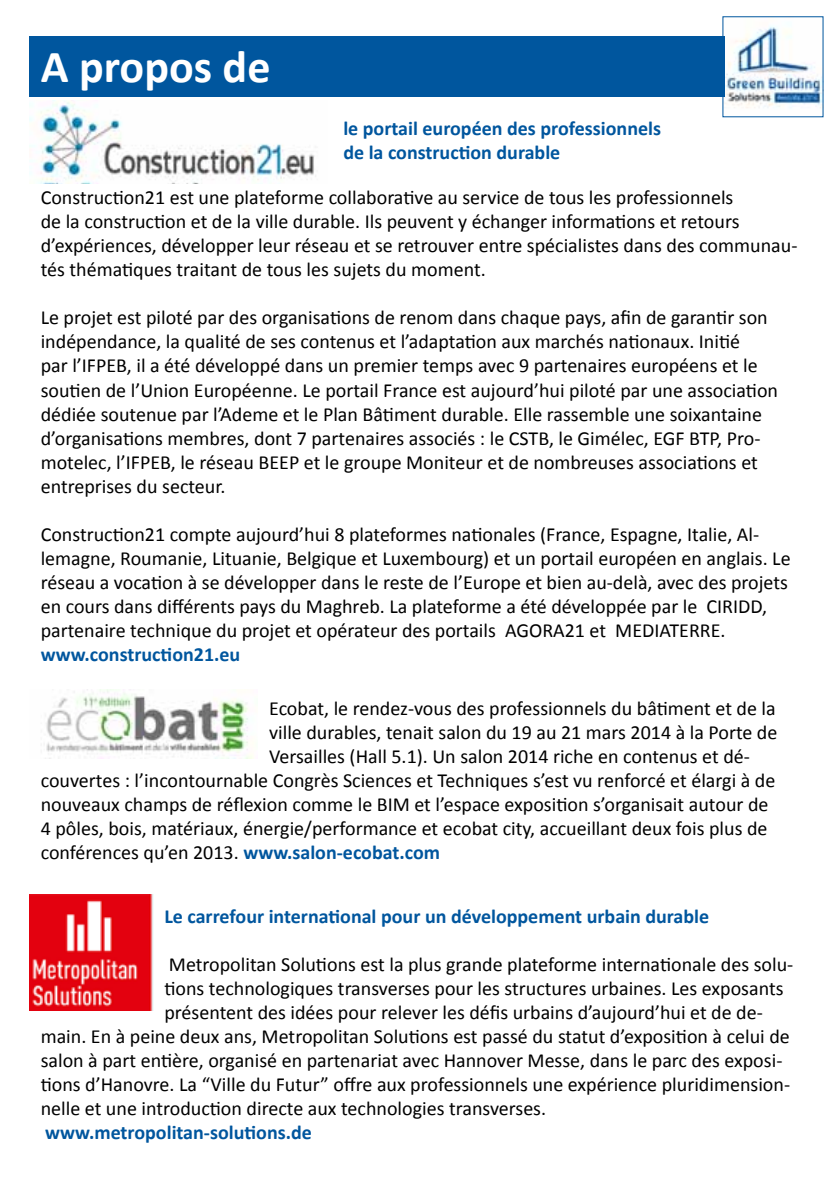
<style>
.page{position:relative;width:840px;height:1191px;background:#fff}
.page>*{position:absolute;margin:0;border:0;box-sizing:border-box;transform-origin:0 0}
.t1{font:700 46px "Calibri";color:#fff}
.t2{font:20px/24px "Calibri";color:#000}
.t3{font:700 20px/24px "Calibri";color:#00569e}
.s1{font-weight:700;color:#00569e}
</style>
<div class="page">
<img style="left:724px;top:26px;width:96px;height:82px">
<div style="left:29px;top:36px;width:695px;height:60px;background:#00569e"></div>
<img style="left:29px;top:101px;width:287px;height:82px">
<img style="left:29px;top:895px;width:124px;height:115px">
<img style="left:46px;top:689px;width:207px;height:69px">
<h1 class="t1" style="left:41px;top:37px;width:231px">A propos de</h1>
<p class="t3" style="left:343px;top:116px;width:319px">le portail européen des professionnels de la construction durable</p>
<p class="t2" style="left:41px;top:186px;width:757px">Construction21 est une plateforme collaborative au service de tous les professionnels<br>de la construction et de la ville durable. Ils peuvent y échanger informations et retours d’expériences, développer leur réseau et se retrouver entre spécialistes dans des communau&shy;tés thématiques traitant de tous les sujets du moment.</p>
<p class="t2" style="left:41px;top:306px;width:738px">Le projet est piloté par des organisations de renom dans chaque pays, afin de garantir son indépendance, la qualité de ses contenus et l’adaptation aux marchés nationaux. Initié<br>par l’IFPEB, il a été développé dans un premier temps avec 9 partenaires européens et le soutien de l’Union Européenne. Le portail France est aujourd’hui piloté par une association dédiée soutenue par l’Ademe et le Plan Bâtiment durable. Elle rassemble une soixantaine d’organisations membres, dont 7 partenaires associés : le CSTB, le Gimélec, EGF BTP, Pro&shy;motelec, l’IFPEB, le réseau BEEP et le groupe Moniteur et de nombreuses associations et entreprises du secteur.</p>
<p class="t2" style="left:41px;top:522px;width:751px">Construction21 compte aujourd’hui 8 plateformes nationales (France, Espagne, Italie, Al&shy;lemagne, Roumanie, Lituanie, Belgique et Luxembourg) et un portail européen en anglais. Le réseau a vocation à se développer dans le reste de l’Europe et bien au-delà, avec des projets en cours dans différents pays du Maghreb. La plateforme a été développée par le CIRIDD, partenaire technique du projet et opérateur des portails AGORA21 et MEDIATERRE.</p>
<p class="t3" style="left:41px;top:642px;width:201px">www.construction21.eu</p>
<p class="t2" style="left:269px;top:697px;width:508px">Ecobat, le rendez-vous des professionnels du bâtiment et de la</p>
<p class="t2" style="left:269px;top:721px;width:509px">ville durables, tenait salon du 19 au 21 mars 2014 à la Porte de</p>
<p class="t2" style="left:269px;top:745px;width:482px">Versailles (Hall 5.1). Un salon 2014 riche en contenus et dé-</p>
<p class="t2" style="left:41px;top:769px;width:735px">couvertes : l’incontournable Congrès Sciences et Techniques s’est vu renforcé et élargi à de</p>
<p class="t2" style="left:41px;top:793px;width:728px">nouveaux champs de réflexion comme le BIM et l’espace exposition s’organisait autour de</p>
<p class="t2" style="left:41px;top:817px;width:727px">4 pôles, bois, matériaux, énergie/performance et ecobat city, accueillant deux fois plus de</p>
<p class="t2" style="left:41px;top:841px;width:400px">conférences qu’en 2013. <span class="s1">www.salon-ecobat.com</span></p>
<p class="t3" style="left:164px;top:904px;width:546px">Le carrefour international pour un développement urbain durable</p>
<p class="t2" style="left:169px;top:952px;width:625px">Metropolitan Solutions est la plus grande plateforme internationale des solu-</p>
<p class="t2" style="left:164px;top:976px;width:620px">tions technologiques transverses pour les structures urbaines. Les exposants</p>
<p class="t2" style="left:164px;top:1000px;width:599px">présentent des idées pour relever les défis urbains d’aujourd’hui et de de-</p>
<p class="t2" style="left:41px;top:1024px;width:750px">main. En à peine deux ans, Metropolitan Solutions est passé du statut d’exposition à celui de</p>
<p class="t2" style="left:41px;top:1048px;width:742px">salon à part entière, organisé en partenariat avec Hannover Messe, dans le parc des exposi-</p>
<p class="t2" style="left:41px;top:1072px;width:750px">tions d’Hanovre. La “Ville du Futur” offre aux professionnels une expérience pluridimension-</p>
<p class="t2" style="left:41px;top:1096px;width:506px">nelle et une introduction directe aux technologies transverses.</p>
<p class="t3" style="left:45px;top:1120px;width:268px">www.metropolitan-solutions.de</p>
</div>
